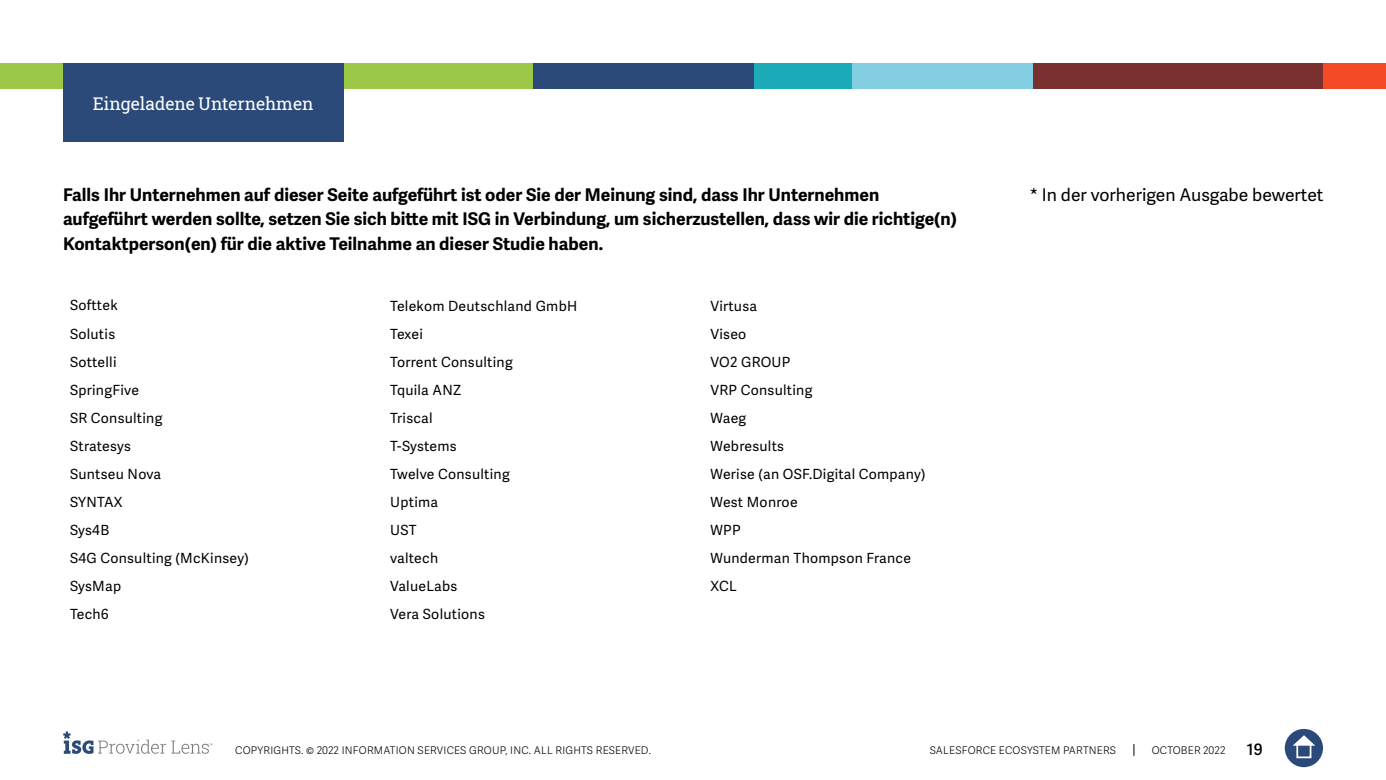
<style>
.page{position:relative;width:1386px;height:780px;background:#fff}
.page>*{position:absolute;margin:0;border:0;box-sizing:border-box;transform-origin:0 0}
.t1{font:700 17.5px/24.5px "Adelle Sans";color:#000101}
.t2{font:17.5px "Adelle Sans";color:#000101}
.t3{font:17.5px "Roboto Slab ISG P Regular";color:#fff}
.t4{font:600 15.75px "Adelle Sans";color:#000}
.t5{font:14px/28px "Adelle Sans";letter-spacing:.02em;color:#000}
.t6{font:300 10.5px "Adelle Sans";letter-spacing:.02em;color:#000}
</style>
<div class="page">
<svg style="left:1133px;top:744px;width:1px;height:12px"></svg>
<div style="left:1285px;top:729px;width:38px;height:38px;background:#2b4a79;border-radius:50%"></div>
<svg style="left:1293px;top:735px;width:22px;height:10px"></svg>
<div style="left:1296px;top:743px;width:15px;height:15px;border:2px solid #fff"></div>
<svg style="left:63px;top:731px;width:150px;height:23px"></svg>
<div style="left:0;top:63px;width:533px;height:25px;background:#9bc947"></div>
<div style="left:533px;top:63px;width:223px;height:25px;background:#2b4a79"></div>
<div style="left:850px;top:63px;width:184px;height:25px;background:#84cee3"></div>
<div style="left:1323px;top:63px;width:63px;height:25px;background:#f54a26"></div>
<div style="left:1033px;top:63px;width:290px;height:25px;background:#7a302e"></div>
<div style="left:754px;top:63px;width:98px;height:25px;background:#1cabb9"></div>
<div style="left:63px;top:63px;width:280px;height:79px;background:#2b4a79"></div>
<p class="t3" style="left:93px;top:91px;width:222px">Eingeladene Unternehmen</p>
<p class="t1" style="left:63px;top:182px;width:896px">Falls Ihr Unternehmen auf dieser Seite aufgeführt ist oder Sie der Meinung sind, dass Ihr Unternehmen aufgeführt werden sollte, setzen Sie sich bitte mit ISG in Verbindung, um sicherzustellen, dass wir die richtige(n)<br>Kontaktperson(en) für die aktive Teilnahme an dieser Studie haben.</p>
<p class="t2" style="left:1030px;top:184px;width:295px">* In der vorherigen Ausgabe bewertet</p>
<p class="t5" style="left:70px;top:292px;width:180px">Softtek<br>Solutis<br>Sottelli<br>SpringFive<br>SR Consulting<br>Stratesys<br>Suntseu Nova<br>SYNTAX<br>Sys4B<br>S4G Consulting (McKinsey)<br>SysMap<br>Tech6</p>
<p class="t5" style="left:390px;top:292px;width:189px">Telekom Deutschland GmbH<br>Texei<br>Torrent Consulting<br>Tquila ANZ<br>Triscal<br>T-Systems<br>Twelve Consulting<br>Uptima<br>UST<br>valtech<br>ValueLabs<br>Vera Solutions</p>
<p class="t5" style="left:710px;top:292px;width:217px">Virtusa<br>Viseo<br>VO2 GROUP<br>VRP Consulting<br>Waeg<br>Webresults<br>Werise (an OSF.Digital Company)<br>West Monroe<br>WPP<br>Wunderman Thompson France<br>XCL</p>
<p class="t6" style="left:235px;top:744px;width:417px">COPYRIGHTS. © 2022 INFORMATION SERVICES GROUP, INC. ALL RIGHTS RESERVED.</p>
<p class="t6" style="left:930px;top:744px;width:188px">SALESFORCE ECOSYSTEM PARTNERS</p>
<p class="t6" style="left:1152px;top:744px;width:75px">OCTOBER 2022</p>
<p class="t4" style="left:1247px;top:740px;width:18px">19</p>
</div>
